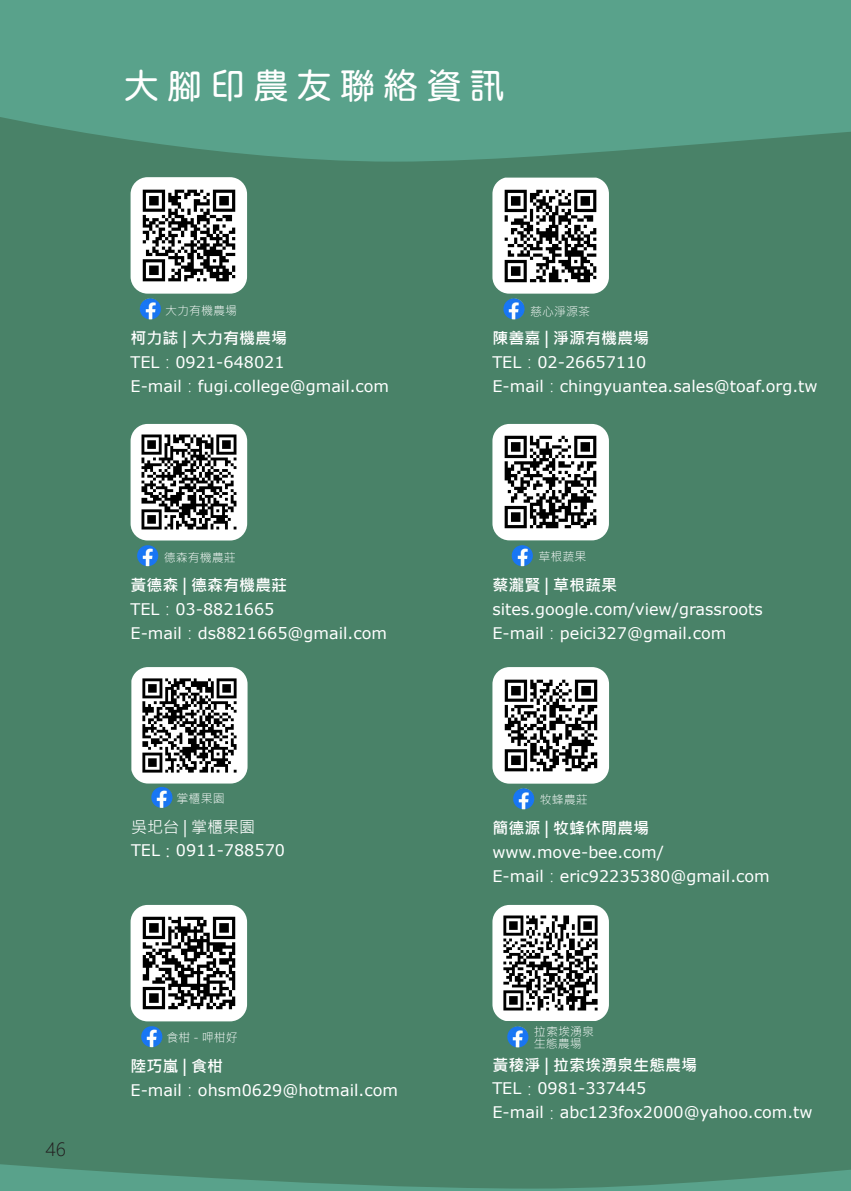
<style>
.page{position:relative;width:851px;height:1191px;background:#fff}
.page>*{position:absolute;margin:0;border:0;box-sizing:border-box;transform-origin:0 0}
.Ｈ１{font:36px "jf openhuninn 1.0";letter-spacing:.2em;color:#fff}
.t1{font:300 18px "Microsoft Jheng Hei";color:#231f20}
.聯絡資訊{font:16px "Verdana";color:#fff}
.聯絡資訊-2{font:700 16px "Microsoft Jheng Hei";color:#fff}
.聯絡資訊-3{font:16px "Microsoft Jheng Hei";color:#fff}
.聯絡資訊-4{font:300 12px/12px "Microsoft Jheng Hei";color:#fff}
.s1{font-family:"Microsoft Jheng Hei";font-weight:300}
.s2{font-family:"Microsoft Jheng Hei"}
</style>
<div class="page">
<div style="left:0;top:0;width:850px;height:1191px;background:#498268"></div>
<svg style="left:0;top:0;width:850px;height:162px;fill:#59a28b"></svg>
<img style="left:131px;top:667px;width:116px;height:116px">
<img style="left:151px;top:787px;width:21px;height:21px;border-radius:10px">
<img style="left:492px;top:667px;width:117px;height:116px">
<img style="left:513px;top:788px;width:21px;height:21px;border-radius:10px">
<img style="left:130px;top:177px;width:117px;height:117px">
<img style="left:140px;top:298px;width:21px;height:21px;border-radius:10px">
<img style="left:492px;top:178px;width:117px;height:116px">
<img style="left:503px;top:298px;width:21px;height:21px;border-radius:10px">
<img style="left:492px;top:905px;width:117px;height:116px">
<img style="left:507px;top:1026px;width:21px;height:21px;border-radius:10px">
<img style="left:492px;top:424px;width:117px;height:116px">
<img style="left:511px;top:545px;width:22px;height:21px;border-radius:10px">
<img style="left:130px;top:905px;width:117px;height:116px">
<img style="left:141px;top:1026px;width:21px;height:21px;border-radius:10px">
<img style="left:130px;top:424px;width:117px;height:116px">
<img style="left:137px;top:545px;width:21px;height:21px;border-radius:10px">
<svg style="left:0;top:1164px;width:850px;height:27px"></svg>
<p class="Ｈ１" style="left:123px;top:62px;width:383px">大腳印農友聯絡資訊</p>
<p class="t1" style="left:45px;top:1138px;width:22px">46</p>
<p class="聯絡資訊-4" style="left:165px;top:304px;width:73px">大力有機農場</p>
<p class="聯絡資訊-4" style="left:530px;top:305px;width:61px">慈心淨源茶</p>
<p class="聯絡資訊-2" style="left:130px;top:328px;width:158px">柯力誌 | 大力有機農場</p>
<p class="聯絡資訊" style="left:130px;top:351px;width:155px">TEL<span class="s1">：</span>0921-648021</p>
<p class="聯絡資訊" style="left:130px;top:375px;width:260px">E-mail<span class="s1">：</span>fugi.college@gmail.com</p>
<p class="聯絡資訊-4" style="left:164px;top:552px;width:73px">德森有機農莊</p>
<p class="聯絡資訊-2" style="left:130px;top:575px;width:158px">黃德森 | 德森有機農莊</p>
<p class="聯絡資訊" style="left:130px;top:598px;width:145px">TEL<span class="s1">：</span>03-8821665</p>
<p class="聯絡資訊" style="left:130px;top:622px;width:258px">E-mail<span class="s1">：</span>ds8821665@gmail.com</p>
<p class="聯絡資訊-2" style="left:492px;top:328px;width:158px">陳善嘉 | 淨源有機農場</p>
<p class="聯絡資訊" style="left:492px;top:351px;width:155px">TEL<span class="s1">：</span>02-26657110</p>
<p class="聯絡資訊" style="left:492px;top:375px;width:326px">E-mail<span class="s1">：</span>chingyuantea.sales@toaf.org.tw</p>
<p class="聯絡資訊-4" style="left:538px;top:550px;width:49px">草根蔬果</p>
<p class="聯絡資訊-2" style="left:492px;top:575px;width:126px">蔡瀧賢 | 草根蔬果</p>
<p class="聯絡資訊" style="left:492px;top:598px;width:272px">sites.google.com/view/grassroots</p>
<p class="聯絡資訊" style="left:492px;top:622px;width:235px">E-mail<span class="s1">：</span>peici327@gmail.com</p>
<p class="聯絡資訊-4" style="left:177px;top:793px;width:49px">掌櫃果園</p>
<p class="聯絡資訊-4" style="left:540px;top:794px;width:49px">牧蜂農莊</p>
<p class="聯絡資訊-3" style="left:131px;top:817px;width:126px">吳圯台 | 掌櫃果園</p>
<p class="聯絡資訊" style="left:131px;top:839px;width:155px">TEL<span class="s2">：</span>0911-788570</p>
<p class="聯絡資訊-2" style="left:492px;top:818px;width:158px">簡德源 | 牧蜂休閒農場</p>
<p class="聯絡資訊" style="left:492px;top:841px;width:173px">www.move-bee.com/</p>
<p class="聯絡資訊" style="left:492px;top:865px;width:279px">E-mail<span class="s1">：</span>eric92235380@gmail.com</p>
<p class="聯絡資訊-4" style="left:167px;top:1031px;width:73px">食柑 - 呷柑好</p>
<p class="聯絡資訊-4" style="left:534px;top:1026px;width:62px">拉索埃湧泉生態農場</p>
<p class="聯絡資訊-2" style="left:130px;top:1056px;width:94px">陸巧嵐 | 食柑</p>
<p class="聯絡資訊" style="left:130px;top:1078px;width:269px">E-mail<span class="s1">：</span>ohsm0629@hotmail.com</p>
<p class="聯絡資訊-2" style="left:492px;top:1054px;width:206px">黃稜淨 | 拉索埃湧泉生態農場</p>
<p class="聯絡資訊" style="left:492px;top:1077px;width:155px">TEL<span class="s1">：</span>0981-337445</p>
<p class="聯絡資訊" style="left:492px;top:1101px;width:321px">E-mail<span class="s1">：</span>abc123fox2000@yahoo.com.tw</p>
</div>
